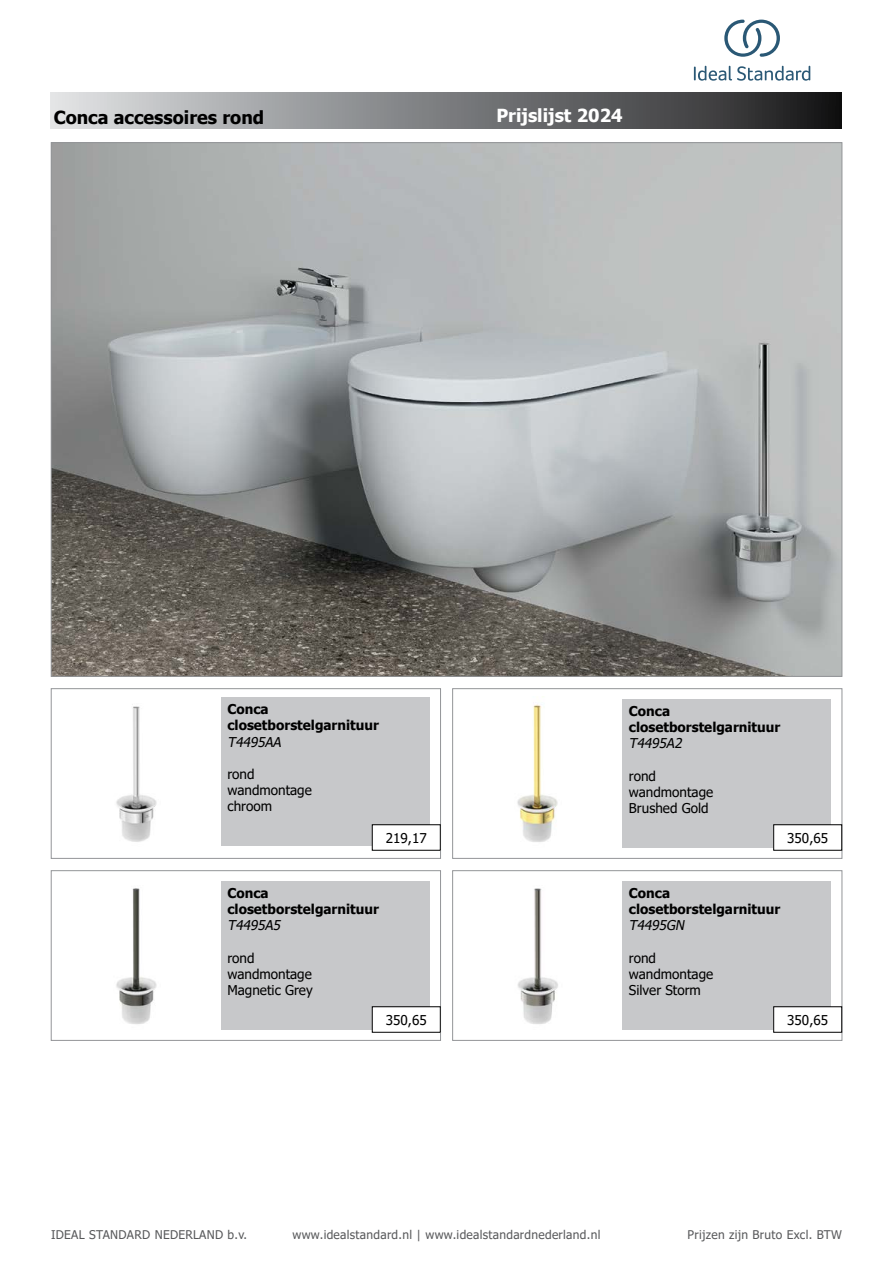
<style>
.page{position:relative;width:893px;height:1263px;background:#fff}
.page>*{position:absolute;margin:0;border:0;box-sizing:border-box;transform-origin:0 0}
.t1{font:700 18px "Tahoma";color:#000}
.t2{font:700 18px "Tahoma";color:#fff}
.t3{font:13.5px/16.2px "Tahoma";color:#000}
.t4{font:700 13.5px/16.2px "Tahoma";color:#000}
.t5{font:italic 13.5px "Tahoma";color:#000}
.t6{font:12px "Tahoma";letter-spacing:.025em;color:#58595b}
</style>
<div class="page">
<div style="left:51px;top:92px;width:791px;height:37px;background:linear-gradient(to right,#dee1e3,#1a1a1b)"></div>
<div style="left:51px;top:688px;width:390px;height:170px;border:1px solid #939598"></div>
<div style="left:51px;top:870px;width:390px;height:170px;border:1px solid #939598"></div>
<div style="left:452px;top:870px;width:390px;height:170px;border:1px solid #939598"></div>
<img style="left:517px;top:888px;width:41px;height:136px">
<div style="left:622px;top:881px;width:209px;height:149px;background:#c7c8ca"></div>
<img style="left:116px;top:888px;width:41px;height:136px">
<div style="left:221px;top:881px;width:209px;height:149px;background:#c7c8ca"></div>
<img style="left:116px;top:704px;width:41px;height:138px">
<div style="left:221px;top:697px;width:209px;height:149px;background:#c7c8ca"></div>
<div style="left:452px;top:688px;width:390px;height:170px;border:1px solid #939598"></div>
<img style="left:517px;top:704px;width:41px;height:138px">
<div style="left:622px;top:699px;width:209px;height:149px;background:#c7c8ca"></div>
<img style="left:53px;top:144px;width:787px;height:530px">
<div style="left:372px;top:825px;width:68px;height:25px;background:#fff"></div>
<div style="left:372px;top:824px;width:68px;height:26px;border:1px solid #000"></div>
<div style="left:774px;top:1007px;width:68px;height:25px;background:#fff"></div>
<div style="left:773px;top:1006px;width:69px;height:26px;border:1px solid #000"></div>
<div style="left:372px;top:1007px;width:68px;height:25px;background:#fff"></div>
<div style="left:372px;top:1006px;width:68px;height:26px;border:1px solid #000"></div>
<div style="left:774px;top:825px;width:68px;height:25px;background:#fff"></div>
<div style="left:773px;top:824px;width:69px;height:26px;border:1px solid #000"></div>
<svg style="left:694px;top:66px;width:116px;height:15px"></svg>
<svg style="left:724px;top:20px;width:56px;height:37px"></svg>
<h1 class="t1" style="left:54px;top:105px;width:212px">Conca accessoires rond</h1>
<h1 class="t2" style="left:496px;top:103px;width:128px">Prijslijst 2024</h1>
<p class="t4" style="left:227px;top:702px;width:153px">Conca closetborstelgarnituur</p>
<p class="t5" style="left:227px;top:732px;width:59px">T4495AA</p>
<p class="t3" style="left:227px;top:767px;width:86px">rond wandmontage chroom</p>
<p class="t3" style="left:386px;top:830px;width:42px">219,17</p>
<p class="t4" style="left:227px;top:885px;width:153px">Conca closetborstelgarnituur</p>
<p class="t5" style="left:227px;top:916px;width:58px">T4495A5</p>
<p class="t3" style="left:227px;top:950px;width:87px">rond wandmontage<br>Magnetic Grey</p>
<p class="t4" style="left:629px;top:703px;width:153px">Conca closetborstelgarnituur</p>
<p class="t5" style="left:629px;top:734px;width:58px">T4495A2</p>
<p class="t3" style="left:629px;top:768px;width:86px">rond wandmontage<br>Brushed Gold</p>
<p class="t3" style="left:787px;top:830px;width:42px">350,65</p>
<p class="t4" style="left:629px;top:885px;width:153px">Conca closetborstelgarnituur</p>
<p class="t5" style="left:629px;top:916px;width:60px">T4495GN</p>
<p class="t3" style="left:629px;top:950px;width:86px">rond wandmontage<br>Silver Storm</p>
<p class="t3" style="left:386px;top:1012px;width:42px">350,65</p>
<p class="t3" style="left:787px;top:1012px;width:42px">350,65</p>
<p class="t6" style="left:51px;top:1227px;width:198px">IDEAL STANDARD NEDERLAND b.v.</p>
<p class="t6" style="left:292px;top:1227px;width:309px">www.idealstandard.nl | www.idealstandardnederland.nl</p>
<p class="t6" style="left:688px;top:1227px;width:156px">Prijzen zijn Bruto Excl. BTW</p>
</div>
